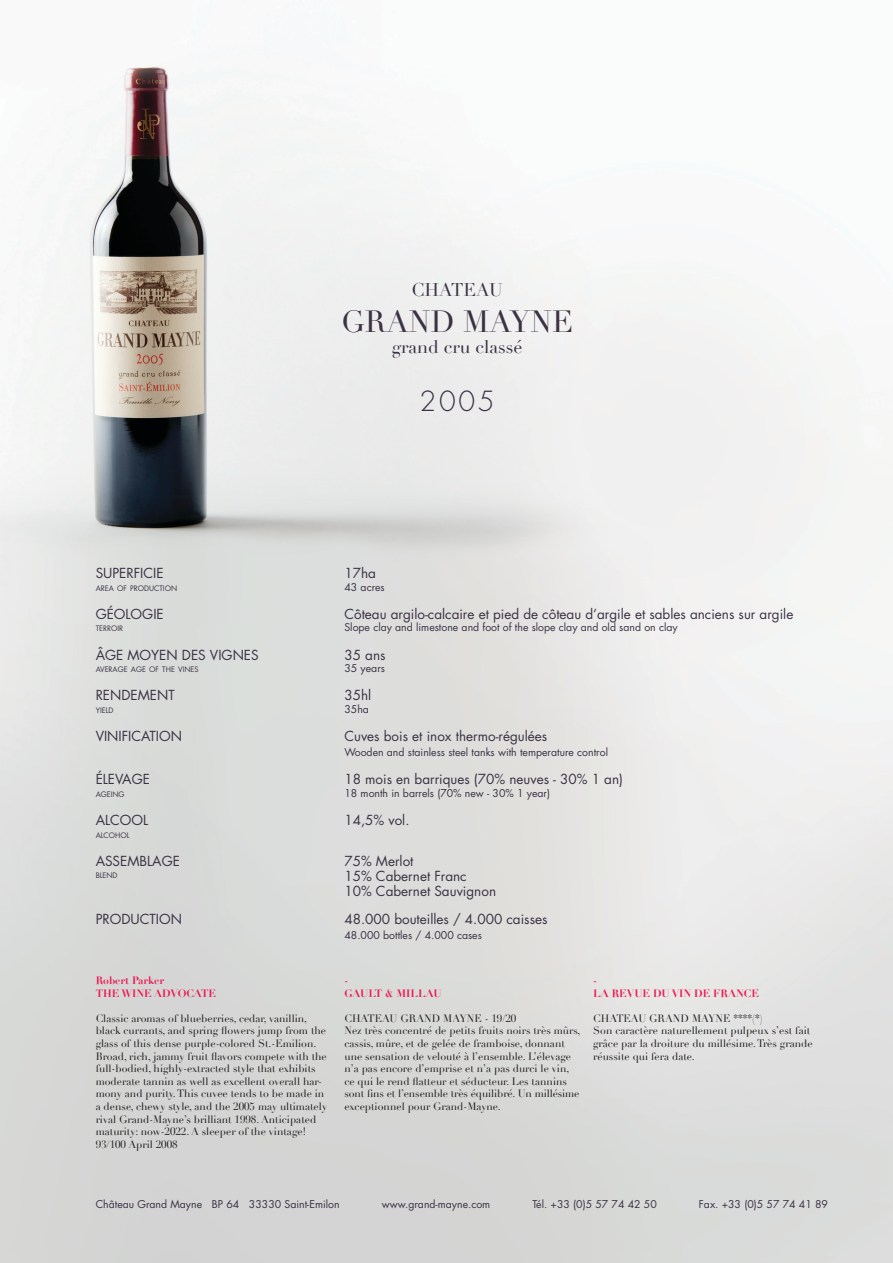
<style>
.page{position:relative;width:893px;height:1263px;background:#fff}
.page>*{position:absolute;margin:0;border:0;box-sizing:border-box;transform-origin:0 0}
.t1{font:30px "Didot";color:#3b3244}
.t2{font:300 27px "Futura Std";color:#3b3244}
.t3{font:18px "Didot";color:#3b3244}
.t4{font:13.5px/15px "Futura Std";color:#3b3244}
.t5{font:10.5px/12.6px "Didot";color:#231f20}
.t6{font:10.5px "Futura Std";color:#3b3244}
.t7{font:700 10.5px/12.6px "Didot";color:#ed1651}
.t8{font:7.35px "Futura Std";color:#3b3244}
</style>
<div class="page">
<img style="left:0;top:66px;width:893px;height:1197px">
<h3 class="t3" style="left:412px;top:279px;width:93px">CHATEAU</h3>
<h1 class="t1" style="left:341px;top:303px;width:234px">GRAND MAYNE</h1>
<h3 class="t3" style="left:392px;top:336px;width:132px">grand cru classé</h3>
<h2 class="t2" style="left:420px;top:385px;width:77px">2005</h2>
<p class="t4" style="left:96px;top:566px;width:69px">Superficie</p>
<p class="t8" style="left:96px;top:583px;width:83px">AREA OF PRODUCTION</p>
<p class="t4" style="left:344px;top:566px;width:33px">17ha</p>
<p class="t6" style="left:344px;top:580px;width:42px">43 acres</p>
<p class="t4" style="left:96px;top:606px;width:70px">Géologie</p>
<p class="t8" style="left:96px;top:624px;width:29px">TERROIR</p>
<p class="t4" style="left:344px;top:606px;width:450px">Côteau argilo-calcaire et pied de côteau d’argile et sables anciens sur argile</p>
<p class="t6" style="left:344px;top:621px;width:335px">Slope clay and limestone and foot of the slope clay and old sand on clay</p>
<p class="t4" style="left:96px;top:647px;width:162px">Âge moyen des vignes</p>
<p class="t8" style="left:96px;top:665px;width:104px">AVERAGE AGE OF THE VINES</p>
<p class="t4" style="left:344px;top:647px;width:43px">35 ans</p>
<p class="t6" style="left:344px;top:662px;width:42px">35 years</p>
<p class="t4" style="left:96px;top:688px;width:81px">Rendement</p>
<p class="t8" style="left:96px;top:706px;width:19px">YIELD</p>
<p class="t4" style="left:344px;top:688px;width:28px">35hl</p>
<p class="t6" style="left:344px;top:702px;width:26px">35ha</p>
<p class="t4" style="left:96px;top:729px;width:88px">Vinification</p>
<p class="t4" style="left:344px;top:729px;width:204px">Cuves bois et inox thermo-régulées</p>
<p class="t6" style="left:344px;top:745px;width:265px">Wooden and stainless steel tanks with temperature control</p>
<p class="t4" style="left:96px;top:772px;width:56px">Élevag e</p>
<p class="t8" style="left:96px;top:789px;width:31px">AGEING</p>
<p class="t4" style="left:344px;top:772px;width:280px">18 mois en barriques (70% neuves - 30% 1 an)</p>
<p class="t6" style="left:344px;top:786px;width:207px">18 month in barrels (70% new - 30% 1 year)</p>
<p class="t4" style="left:96px;top:813px;width:54px">Alcool</p>
<p class="t8" style="left:96px;top:830px;width:35px">ALCOHOL</p>
<p class="t4" style="left:96px;top:853px;width:86px">Assemblage</p>
<p class="t8" style="left:96px;top:871px;width:23px">BLEND</p>
<p class="t4" style="left:344px;top:813px;width:67px">14,5% vol.</p>
<p class="t4" style="left:344px;top:853px;width:153px">75% Merlot<br>15% Cabernet Franc<br>10% Cabernet Sauvignon</p>
<p class="t4" style="left:96px;top:912px;width:88px">Production</p>
<p class="t4" style="left:344px;top:912px;width:204px">48.000 bouteilles / 4.000 caisses</p>
<p class="t6" style="left:344px;top:928px;width:139px">48.000 bottles / 4.000 cases</p>
<p class="t7" style="left:96px;top:974px;width:122px">ROBERT PARKER<br>THE WINE ADVOCATE</p>
<p class="t5" style="left:96px;top:1012px;width:233px">Classic aromas of blueberries, cedar, vanillin, black currants, and spring flowers jump from the glass of this dense purple-colored St.-Emilion.<br>Broad, rich, jammy fruit flavors compete with the full-bodied, highly-extracted style that exhibits moderate tannin as well as excellent overall har&shy;mony and purity. This cuvee tends to be made in a dense, chewy style, and the 2005 may ultimately rival Grand-Mayne’s brilliant 1998. Anticipated maturity: now-2022. A sleeper of the vintage!<br>93/100 April 2008</p>
<p class="t7" style="left:344px;top:974px;width:99px">-<br>GAULT &amp; MILLAU</p>
<p class="t5" style="left:344px;top:1012px;width:238px">CHATEAU GRAND MAYNE - 19/20<br>Nez très concentré de petits fruits noirs très mûrs, cassis, mûre, et de gelée de framboise, donnant une sensation de velouté à l’ensemble. L’élevage n’a pas encore d’emprise et n’a pas durci le vin, ce qui le rend flatteur et séducteur. Les tannins sont fins et l’ensemble très équilibré. Un millésime exceptionnel pour Grand-Mayne.</p>
<p class="t7" style="left:593px;top:974px;width:167px">-<br>LA REVUE DU VIN DE FRANCE</p>
<p class="t5" style="left:593px;top:1012px;width:221px">CHATEAU GRAND MAYNE ****(*)<br>Son caractère naturellement pulpeux s’est fait grâce par la droiture du millésime. Très grande réussite qui fera date.</p>
<p class="t6" style="left:96px;top:1197px;width:246px">Château Grand Mayne BP 64 33330 Saint-Emilon</p>
<p class="t6" style="left:382px;top:1197px;width:110px">www.grand-mayne.com</p>
<p class="t6" style="left:532px;top:1197px;width:126px">Tél. +33 (0)5 57 74 42 50</p>
<p class="t6" style="left:699px;top:1197px;width:131px">Fax. +33 (0)5 57 74 41 89</p>
</div>
